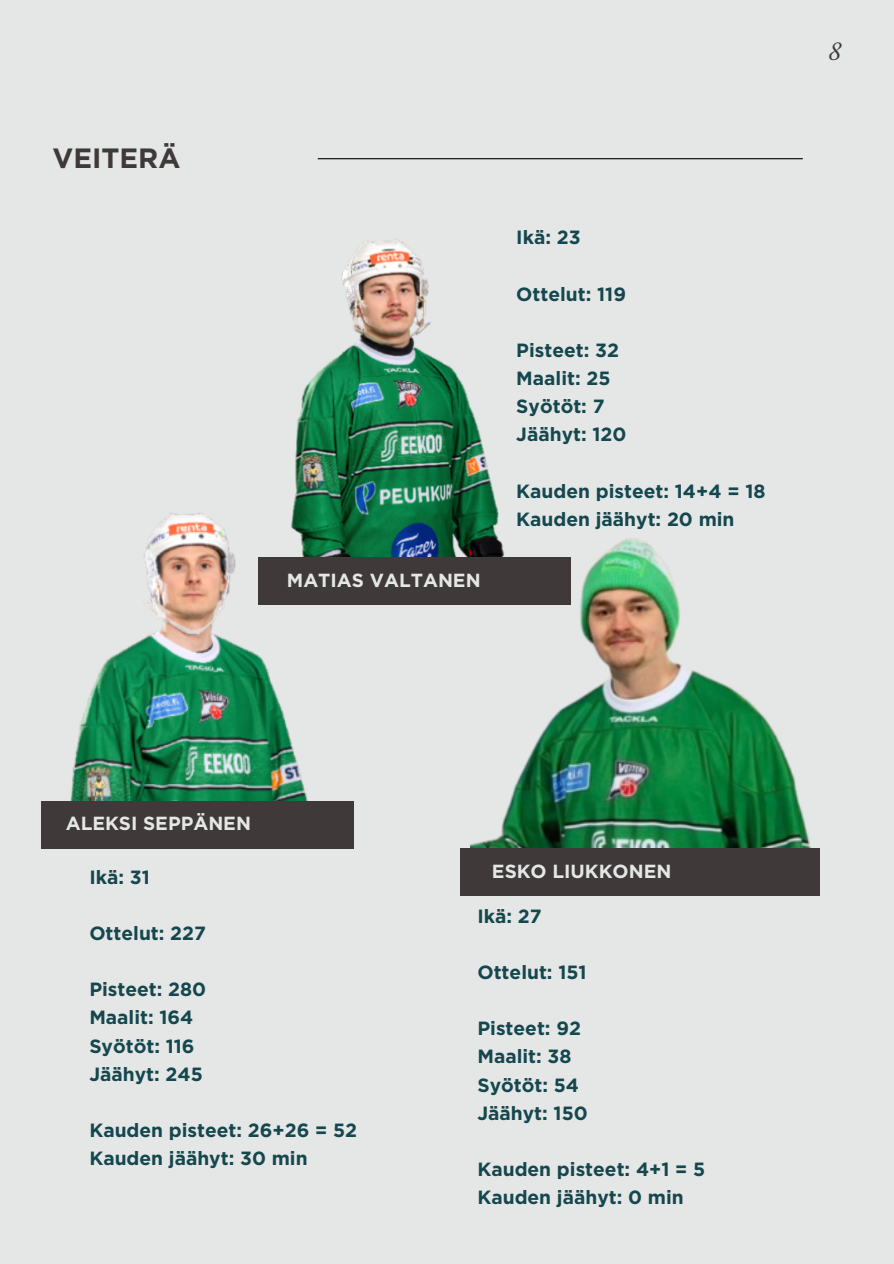
<style>
.page{position:relative;width:894px;height:1264px;background:#fff}
.page>*{position:absolute;margin:0;border:0;box-sizing:border-box;transform-origin:0 0}
.t1{font:700 27.9px "Gotham";color:#3f393a}
.t2{font:italic 27px "EB Garamond";color:#3f393a}
.t3{font:700 19.2px/28.2px "Gotham";color:#15474e}
.t4{font:700 18.9px "Gotham";color:#e5e7e6}
</style>
<div class="page">
<div style="left:0;top:0;width:893px;height:1263px;background:#e5e7e6"></div>
<img style="left:70px;top:513px;width:238px;height:288px">
<img style="left:261px;top:239px;width:238px;height:318px">
<img style="left:470px;top:535px;width:350px;height:349px">
<hr style="left:318px;top:158px;width:484px;height:1px;background:#000">
<div style="left:41px;top:801px;width:313px;height:47px;background:#3f393a"></div>
<div style="left:258px;top:557px;width:312px;height:48px;background:#3f393a"></div>
<div style="left:460px;top:848px;width:359px;height:48px;background:#3f393a"></div>
<h1 class="t1" style="left:53px;top:141px;width:129px">VEITERÄ</h1>
<h2 class="t2" style="left:827px;top:33px;width:14px">8</h2>
<p class="t4" style="left:287px;top:568px;width:195px">MATIAS VALTANEN</p>
<p class="t3" style="left:516px;top:223px;width:66px">Ikä: 23</p>
<p class="t3" style="left:516px;top:280px;width:111px">Ottelut: 119</p>
<p class="t3" style="left:516px;top:336px;width:112px">Pisteet: 32<br>Maalit: 25<br>Syötöt: 7<br>Jäähyt: 120</p>
<p class="t3" style="left:516px;top:476px;width:250px">Kauden pisteet: 14+4 = 18<br>Kauden jäähyt: 20 min</p>
<p class="t4" style="left:66px;top:811px;width:187px">ALEKSI SEPPÄNEN</p>
<p class="t3" style="left:89px;top:862px;width:62px">Ikä: 31</p>
<p class="t3" style="left:89px;top:919px;width:118px">Ottelut: 227</p>
<p class="t3" style="left:89px;top:975px;width:118px">Pisteet: 280<br>Maalit: 164<br>Syötöt: 116<br>Jäähyt: 245</p>
<p class="t3" style="left:89px;top:1115px;width:269px">Kauden pisteet: 26+26 = 52<br>Kauden jäähyt: 30 min</p>
<p class="t4" style="left:492px;top:859px;width:181px">ESKO LIUKKONEN</p>
<p class="t3" style="left:477px;top:901px;width:66px">Ikä: 27</p>
<p class="t3" style="left:477px;top:958px;width:111px">Ottelut: 151</p>
<p class="t3" style="left:477px;top:1014px;width:112px">Pisteet: 92<br>Maalit: 38<br>Syötöt: 54<br>Jäähyt: 150</p>
<p class="t3" style="left:477px;top:1154px;width:229px">Kauden pisteet: 4+1 = 5<br>Kauden jäähyt: 0 min</p>
</div>
